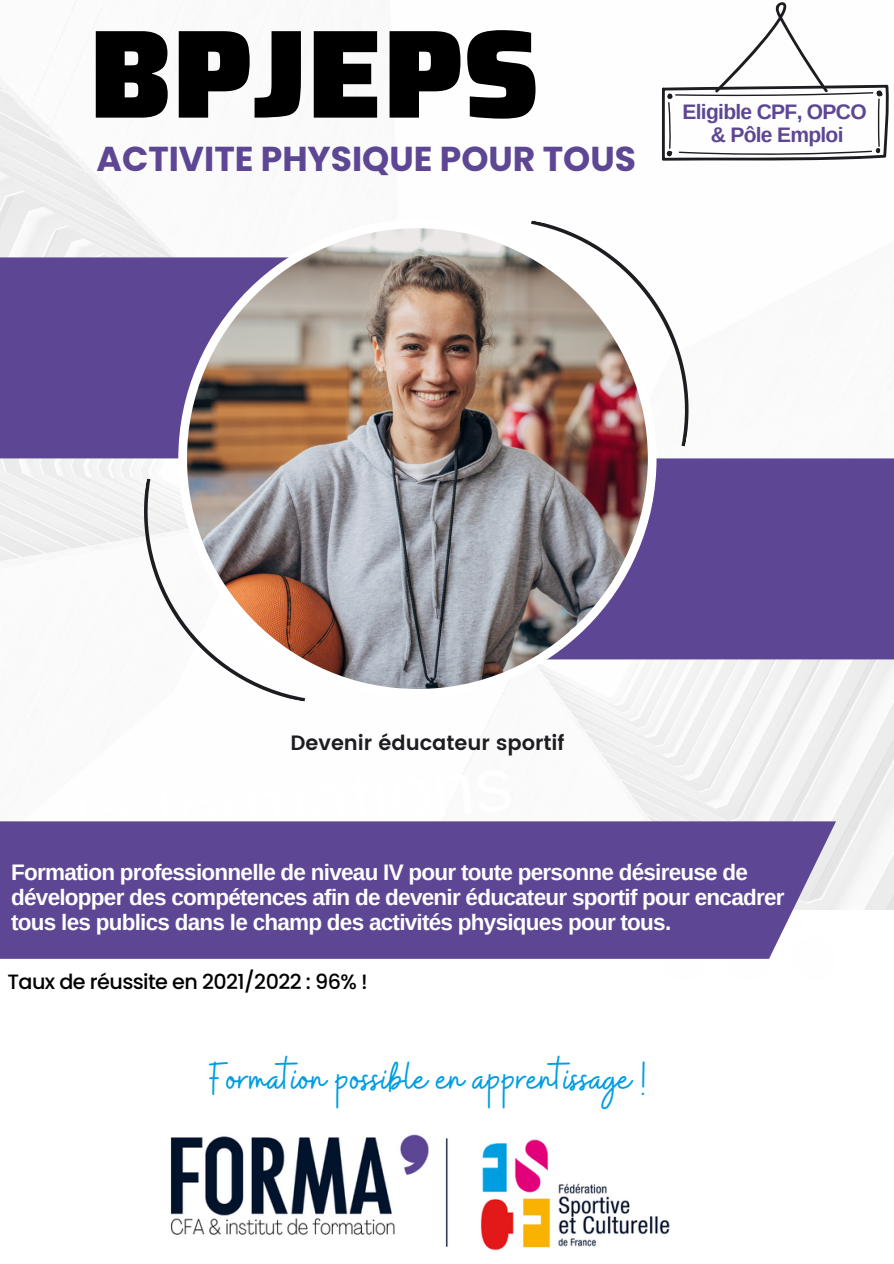
<style>
.page{position:relative;width:894px;height:1264px;background:#fff}
.page>*{position:absolute;margin:0;border:0;box-sizing:border-box;transform-origin:0 0}
.t1{font:900 125.55px "Saira";color:#000}
.t2{font:46.5px "Buffalo";color:#009ee0}
.t3{font:700 34.5px "Poppins";color:#5d4693}
.t4{font:700 22.5px/24.8px "Arimo";letter-spacing:-.03em;color:#fefefe}
.t5{font:700 21px "Arimo";letter-spacing:-.03em;color:#5d4693}
.t6{font:500 20.7px "Poppins";letter-spacing:-.03em;color:#000}
.t7{font:600 20.7px "Poppins";color:#1c1c21}
</style>
<div class="page">
<div style="left:0;top:257px;width:178px;height:201px;background:#5d4693"></div>
<div style="left:419px;top:458px;width:474px;height:201px;background:#5d4693"></div>
<img style="left:178px;top:219px;width:478px;height:478px">
<svg style="left:662px;top:958px;width:108px;height:1px"></svg>
<img style="left:170px;top:1134px;width:500px;height:117px">
<div style="left:0;top:821px;width:835px;height:137px;background:#5d4693"></div>
<img style="left:495px;top:220px;width:226px;height:226px">
<svg style="left:114px;top:478px;width:223px;height:223px;fill:#f6f6f6"></svg>
<svg style="left:661px;top:2px;width:228px;height:159px"></svg>
<h4 class="t1" style="left:89px;top:-25px;width:451px">BPJEPS</h4>
<p class="t3" style="left:96px;top:135px;width:540px">ACTIVITE PHYSIQUE POUR TOUS</p>
<p class="t5" style="left:682px;top:100px;width:186px">Eligible CPF, OPCO</p>
<p class="t5" style="left:710px;top:123px;width:134px">&amp; Pôle Emploi</p>
<p class="t7" style="left:290px;top:731px;width:275px">Devenir éducateur sportif</p>
<h2 class="t4" style="left:11px;top:860px;width:774px">Formation professionnelle de niveau IV pour toute personne désireuse de développer des compétences afin de devenir éducateur sportif pour encadrer tous les publics dans le champ des activités physiques pour tous.</h2>
<p class="t6" style="left:7px;top:967px;width:362px">Taux de réussite en 2021/2022 : 96% !</p>
<p class="t2" style="left:209px;top:1048px;width:438px">Formation possible en apprentissage !</p>
</div>
